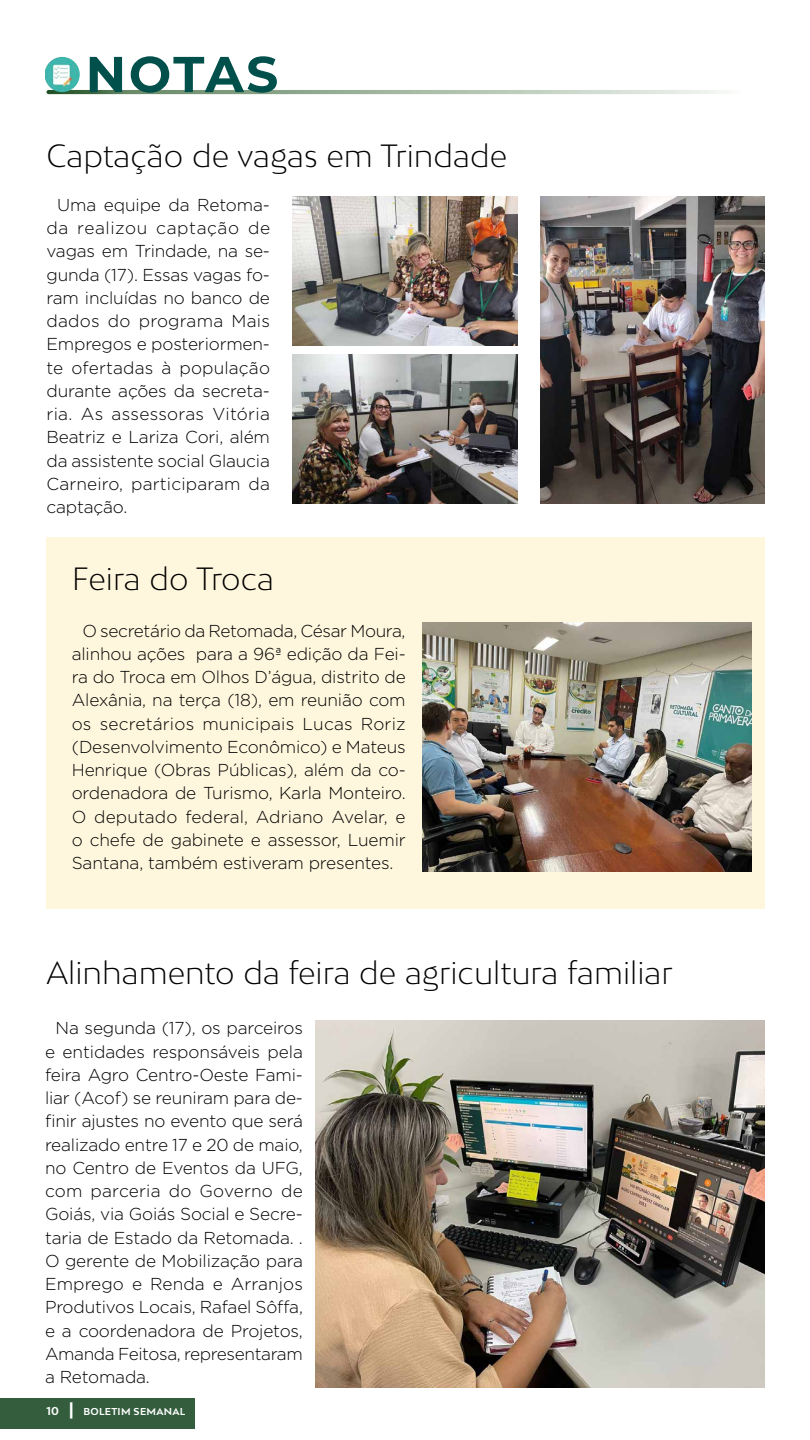
<style>
.page{position:relative;width:810px;height:1440px;background:#fff}
.page>*{position:absolute;margin:0;border:0;box-sizing:border-box;transform-origin:0 0}
.t1{font:700 50.32px "Montserrat";letter-spacing:.045em;color:#02504c}
.t2{font:300 30.38px "Bw Mitga";color:#000}
.t3{font:300 17.25px/23.2px "Gotham";letter-spacing:-.01em;color:#000;text-align:justify}
.t4{font:700 9.45px "Bw Mitga";letter-spacing:.03em;color:#fff}
.s1{font-size:10.88px}
.s2{font-size:16.27px}
</style>
<div class="page">
<div style="left:0;top:1398px;width:195px;height:31px;background:#335d3d"></div>
<svg style="left:46px;top:90px;width:719px;height:4px;background:#a6baa5"></svg>
<img style="left:45px;top:57px;width:35px;height:35px">
<div style="left:46px;top:537px;width:719px;height:371px;background:#fff7dd"></div>
<img style="left:292px;top:197px;width:226px;height:148px">
<img style="left:292px;top:355px;width:226px;height:148px">
<img style="left:540px;top:197px;width:225px;height:306px">
<img style="left:423px;top:623px;width:328px;height:249px">
<img style="left:316px;top:1020px;width:449px;height:368px">
<h1 class="t1" style="left:86px;top:38px;width:194px">NOTAS</h1>
<h2 class="t2" style="left:46px;top:136px;width:462px">Captação de vagas em Trindade</h2>
<p class="t3" style="left:47px;top:193px;width:225px;text-indent:11px">Uma equipe da Retoma&shy;da realizou captação de vagas em Trindade, na se&shy;gunda (17). Essas vagas fo&shy;ram incluídas no banco de dados do programa Mais Empregos e posteriormen&shy;te ofertadas à população durante ações da secreta&shy;ria. As assessoras Vitória Beatriz e Lariza Cori, além da assistente social Glaucia Carneiro, participaram da captação.</p>
<h2 class="t2" style="left:72px;top:559px;width:204px">Feira do Troca</h2>
<p class="t3" style="left:72px;top:618px;width:336px;text-indent:11px">O secretário da Retomada, César Moura, alinhou ações para a 96ª edição da Fei&shy;ra do Troca em Olhos D’água, distrito de Alexânia, na terça (18), em reunião com os secretários municipais Lucas Roriz (Desenvolvimento Econômico) e Mateus Henrique (Obras Públicas), além da co&shy;ordenadora de Turismo, Karla Monteiro.<br>O deputado federal, Adriano Avelar, e o chefe de gabinete e assessor, Luemir Santana, também estiveram presentes.</p>
<h2 class="t2" style="left:47px;top:953px;width:628px">Alinhamento da feira de agricultura familiar</h2>
<p class="t3" style="left:45px;top:1016px;width:260px;text-indent:11px">Na segunda (17), os parceiros e entidades responsáveis pela feira Agro Centro-Oeste Fami&shy;liar (Acof) se reuniram para de&shy;finir ajustes no evento que será realizado entre 17 e 20 de maio, no Centro de Eventos da UFG, com parceria do Governo de Goiás, via Goiás Social e Secre&shy;taria de Estado da Retomada. .<br>O gerente de Mobilização para Emprego e Renda e Arranjos Produtivos Locais, Rafael Sôffa, e a coordenadora de Projetos, Amanda Feitosa, representaram a Retomada.</p>
<p class="t4" style="left:46px;top:1405px;width:140px"><span class="s1">10</span> <span class="s2">|</span> BOLETIM SEMANAL</p>
</div>
